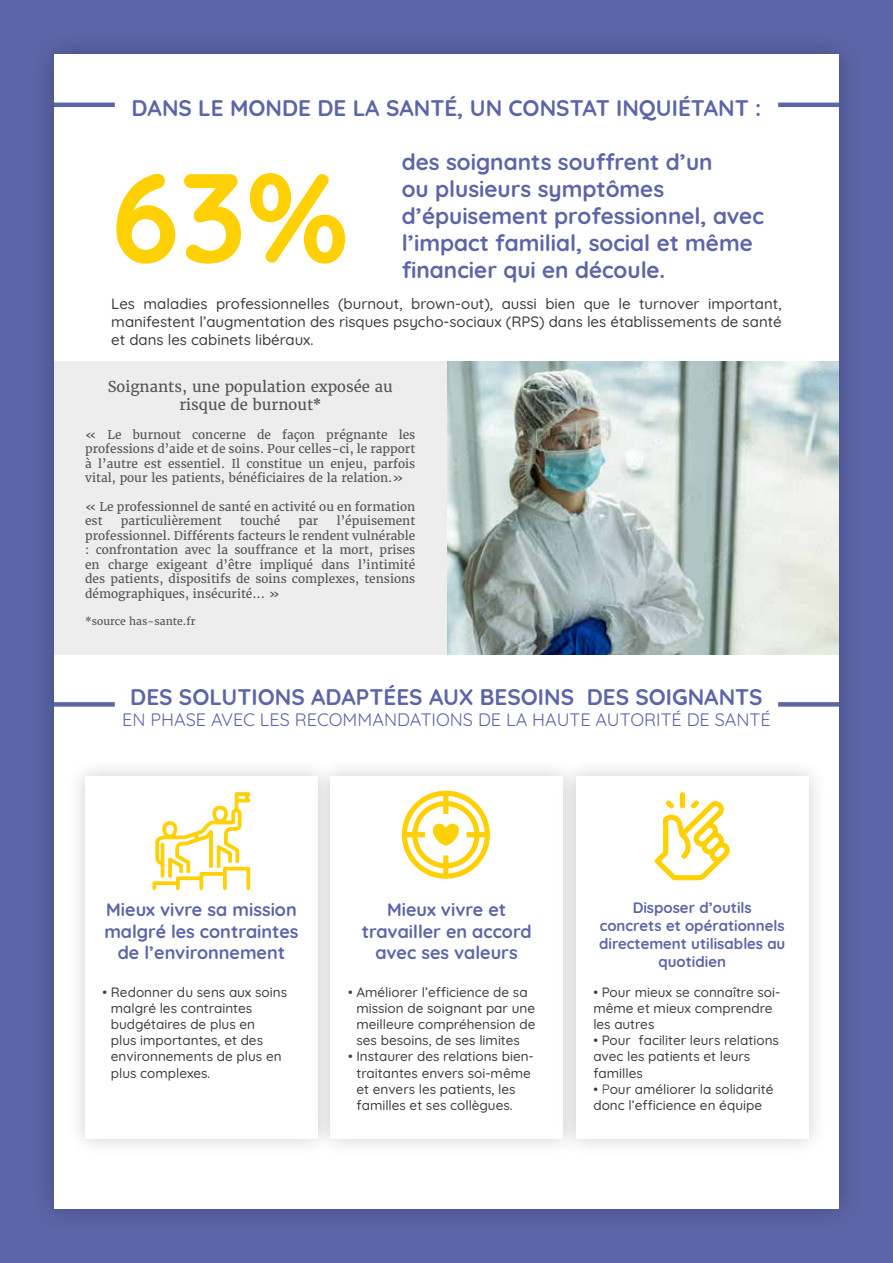
<style>
.page{position:relative;width:893px;height:1263px;background:#5c65a8}
.page>*{position:absolute;margin:0;border:0;box-sizing:border-box;transform-origin:0 0}
.t1{font:700 126px "Quicksand";color:#ffd004}
.t2{font:700 22.5px/27px "Quicksand";color:#5c65a8}
.t3{font:700 18px/21.6px "Quicksand";color:#5c65a8;text-align:center}
.t4{font:18px "Quicksand";color:#5c65a8}
.t5{font:500 15px/18px "Quicksand";color:#3c3c3b;text-align:justify}
.t6{font:700 15px/18px "Quicksand";color:#5c65a8;text-align:center}
.t7{font:15px/18px "Merriweather";color:#575756;text-align:center}
.t8{font:500 13.5px/16.2px "Quicksand";color:#3c3c3b}
.t9{font:12px/14.4px "Merriweather";color:#575756;text-align:justify}
.t10{font:10.5px "Merriweather";color:#575756}
.s1{font-family:"Abril Fatface"}
.s2{font-weight:400}
</style>
<div class="page">
<div style="left:30px;top:30px;width:833px;height:1203px;background:#000;opacity:.25"></div>
<div style="left:54px;top:54px;width:785px;height:1155px;background:#fff"></div>
<img style="left:446px;top:362px;width:393px;height:293px">
<hr style="left:54px;top:103px;width:61px;height:4px;background:#5c65a8">
<hr style="left:778px;top:103px;width:61px;height:4px;background:#5c65a8">
<div style="left:54px;top:362px;width:392px;height:293px;background:#ededed"></div>
<div style="left:54px;top:702px;width:61px;height:5px;background:#5c65a8"></div>
<div style="left:778px;top:702px;width:61px;height:5px;background:#5c65a8"></div>
<div style="left:67px;top:757px;width:270px;height:401px;background:#000;opacity:.2"></div>
<div style="left:85px;top:776px;width:233px;height:363px;background:#fff"></div>
<div style="left:312px;top:757px;width:270px;height:401px;background:#000;opacity:.2"></div>
<div style="left:331px;top:776px;width:232px;height:363px;background:#fff"></div>
<div style="left:557px;top:757px;width:270px;height:401px;background:#000;opacity:.2"></div>
<div style="left:576px;top:776px;width:233px;height:363px;background:#fff"></div>
<svg style="left:654px;top:792px;width:76px;height:88px"></svg>
<svg style="left:402px;top:791px;width:88px;height:88px"></svg>
<svg style="left:152px;top:792px;width:98px;height:98px"></svg>
<h2 class="t2" style="left:132px;top:93px;width:631px">DANS LE MONDE DE LA SANTÉ, UN CONSTAT INQUIÉTANT :</h2>
<h1 class="t1" style="left:111px;top:113px;width:239px">63%</h1>
<h2 class="t2" style="left:402px;top:147px;width:364px">des soignants souffrent d’un<br>ou plusieurs symptômes d’épuisement professionnel, avec l’impact familial, social et même financier qui en découle.</h2>
<p class="t5" style="left:111px;top:294px;width:672px">Les maladies professionnelles (burnout, brown-out), aussi bien que le turnover important, manifestent l’augmentation des risques psycho-sociaux (RPS) dans les établissements de santé et dans les cabinets libéraux.</p>
<p class="t7" style="left:108px;top:378px;width:287px">Soignants, une population exposée au risque de burnout<span class="s1">*</span></p>
<p class="t9" style="left:85px;top:428px;width:332px">« Le burnout concerne de façon prégnante les professions d’aide et de soins. Pour celles-ci, le rapport à l’autre est essentiel. Il constitue un enjeu, parfois vital, pour les patients, bénéficiaires de la relation.»</p>
<p class="t9" style="left:85px;top:500px;width:332px">« Le professionnel de santé en activité ou en formation est</p>
<p class="t9" style="left:85px;top:514px;width:332px;text-indent:252px">l’épuisement professionnel. Différents facteurs le rendent vulnérable : confrontation avec la souffrance et la mort, prises en charge exigeant d’être impliqué dans l’intimité des patients, dispositifs de soins complexes, tensions démographiques, insécurité... »</p>
<p class="t10" style="left:85px;top:614px;width:112px">*source has-sante.fr</p>
<p class="t9" style="left:121px;top:514px;width:102px">particulièrement</p>
<p class="t9" style="left:240px;top:514px;width:42px">touché</p>
<p class="t9" style="left:299px;top:514px;width:21px">par</p>
<h2 class="t2" style="left:130px;top:681px;width:634px">DES SOLUTIONS ADAPTÉES AUX BESOINS DES SOIGNANTS</h2>
<h3 class="t4" style="left:122px;top:706px;width:650px">EN PHASE AVEC LES RECOMMANDATIONS DE LA HAUTE AUTORITÉ DE SANTÉ</h3>
<h3 class="t3" style="left:104px;top:897px;width:196px">Mieux vivre sa mission malgré les contraintes de l’environnement</h3>
<h3 class="t3" style="left:362px;top:897px;width:171px">Mieux vivre et travailler en accord avec ses valeurs</h3>
<p class="t6" style="left:599px;top:897px;width:188px">Disposer d’outils<br>concrets et opérationnels directement utilisables au quotidien</p>
<p class="t8" style="left:111px;top:982px;width:178px;text-indent:-8px"><span class="s2">•</span> Redonner du sens aux soins malgré les contraintes budgétaires de plus en<br>plus importantes, et des environnements de plus en plus complexes.</p>
<p class="t8" style="left:356px;top:982px;width:180px;text-indent:-8px"><span class="s2">•</span> Améliorer l’efficience de sa mission de soignant par une meilleure compréhension de ses besoins, de ses limites</p>
<p class="t8" style="left:593px;top:982px;width:189px"><span class="s2">•</span> Pour mieux se connaître soi&shy;même et mieux comprendre les autres</p>
<p class="t8" style="left:593px;top:1031px;width:187px"><span class="s2">•</span> Pour faciliter leurs relations avec les patients et leurs familles</p>
<p class="t8" style="left:593px;top:1079px;width:182px"><span class="s2">• P</span>our améliorer la solidarité donc l’efficience en équipe</p>
<p class="t8" style="left:356px;top:1047px;width:179px;text-indent:-8px"><span class="s2">•</span> Instaurer des relations bien&shy;traitantes envers soi-même et envers les patients, les familles et ses collègues.</p>
</div>
